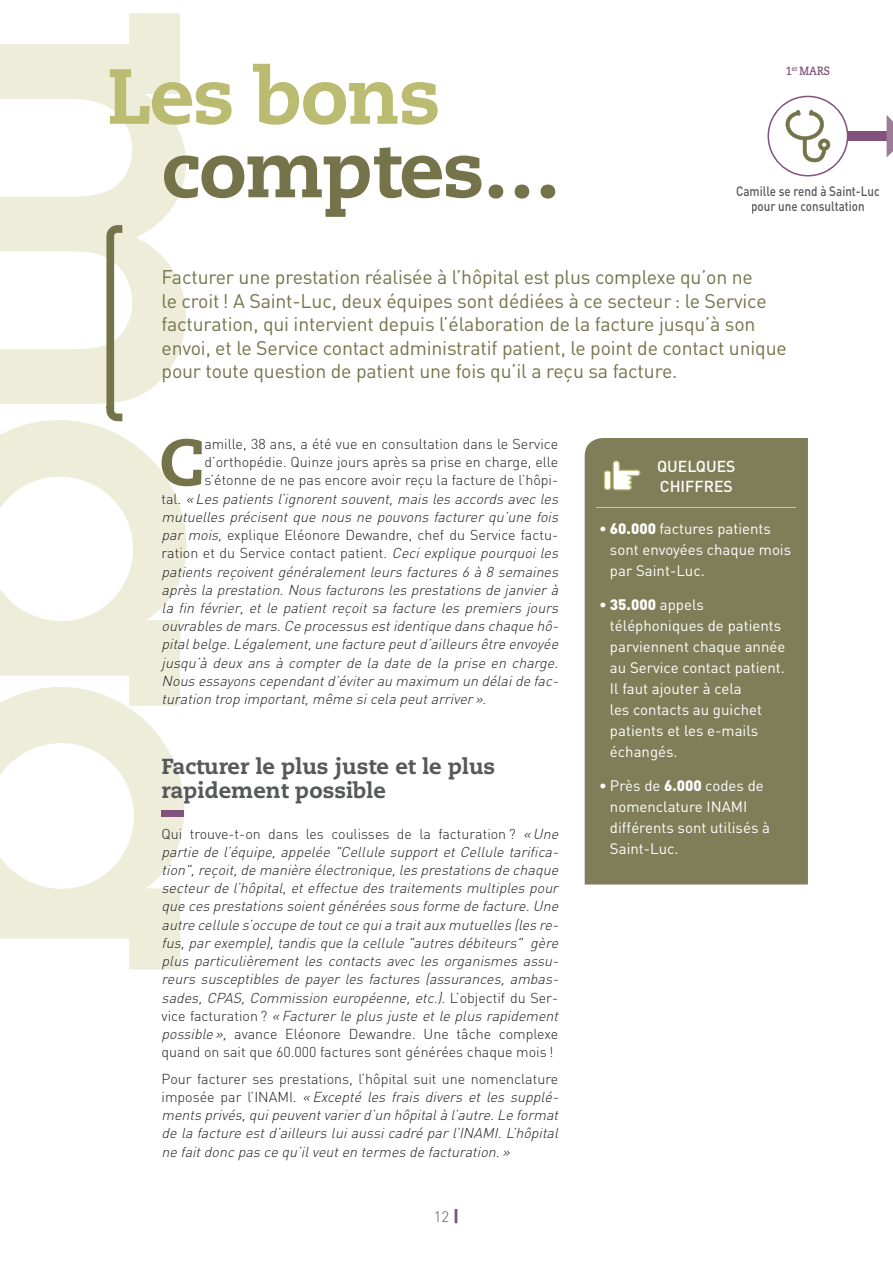
<style>
.page{position:relative;width:893px;height:1263px;background:#fff}
.page>*{position:absolute;margin:0;border:0;box-sizing:border-box;transform-origin:0 0}
.t1{font:800 78px "Caecilia LT Std";letter-spacing:-.02em;color:#75734a}
.t2{font:800 78px "Caecilia LT Std";letter-spacing:-.02em;color:#bbbb72}
.t3{font:800 65.7px "Caecilia LT Std";color:#75734a}
.t4{font:800 21.75px/24.2px "Caecilia LT Std";color:#57585a}
.t5{font:19.5px/23.4px "DIN";letter-spacing:-.01em;color:#75734a}
.t6{font:500 15.75px/19.5px "DIN";color:#fff}
.t7{font:15px/21px "DIN";color:#fff}
.t8{font:300 15px "DIN";color:#57585a}
.t9{font:italic 300 14.25px/18.1px "DIN";color:#231f20}
.t10{font:300 14.25px "DIN";color:#231f20}
.t11{font:500 13.5px/15px "DIN";color:#57585a;text-align:center;scale:.86 1}
.t12{font:700 12px "Caecilia LT Std";color:#80527c;scale:.86 1}
.s1{font-style:normal}
.s2{font-style:italic}
.s3{font-weight:900;font-size:16.5px;color:#80527c}
.s4{font-weight:900}
</style>
<div class="page">
<div style="left:585px;top:438px;width:223px;height:446px;background:#807e58"></div>
<hr style="left:596px;top:507px;width:200px;height:1px;background:#c7c78a">
<div style="left:800px;top:132px;width:93px;height:9px;background:#80527c"></div>
<svg style="left:0;top:13px;width:186px;height:956px;fill:#ededda"></svg>
<div style="left:162px;top:810px;width:22px;height:6px;background:#80527c"></div>
<svg style="left:106px;top:225px;width:16px;height:196px"></svg>
<svg style="left:604px;top:460px;width:36px;height:30px"></svg>
<svg style="left:767px;top:96px;width:81px;height:80px"></svg>
<svg style="left:887px;top:115px;width:6px;height:42px"></svg>
<h1 class="t2" style="left:106px;top:48px;width:336px">Les bons</h1>
<h1 class="t1" style="left:162px;top:122px;width:401px">comptes…</h1>
<p class="t12" style="left:786px;top:64px;width:53px">1<sup>er</sup> MARS</p>
<p class="t11" style="left:736px;top:183px;width:169px">Camille se rend à Saint-Luc pour une consultation</p>
<p class="t5" style="left:162px;top:265px;width:627px">Facturer une prestation réalisée à l’hôpital est plus complexe qu’on ne<br>le croit ! A Saint-Luc, deux équipes sont dédiées à ce secteur : le Service facturation, qui intervient depuis l’élaboration de la facture jusqu’à son envoi, et le Service contact administratif patient, le point de contact unique pour toute question de patient une fois qu’il a reçu sa facture.</p>
<h2 class="t3" style="left:159px;top:422px;width:46px">C</h2>
<p class="t10" style="left:204px;top:436px;width:355px">amille, 38 ans, a été vue en consultation dans le Service</p>
<p class="t10" style="left:204px;top:454px;width:355px">d’orthopédie. Quinze jours après sa prise en charge, elle</p>
<p class="t10" style="left:204px;top:472px;width:355px">s’étonne de ne pas encore avoir reçu la facture de l’hôpi-</p>
<p class="t9" style="left:162px;top:489px;width:402px"><span class="s1">t a l .</span> « Les patients l’ignorentsouvent,mais les accords avec les</p>
<p class="t9" style="left:162px;top:507px;width:402px">mutuelles précisent que nous ne pouvons facturer qu’une fois</p>
<p class="t10" style="left:162px;top:526px;width:398px"><span class="s2">par mois,</span> explique Eléonore Dewandre, chef du Service factu-</p>
<p class="t10" style="left:162px;top:544px;width:402px">ration et du Service contact patient. <span class="s2">Ceci explique pourquoi les</span></p>
<p class="t9" style="left:162px;top:562px;width:402px">patients reçoivent généralement leurs factures 6 à 8 semaines</p>
<p class="t9" style="left:162px;top:580px;width:402px">après la prestation.Nous facturons les prestations de janvierà</p>
<p class="t9" style="left:162px;top:599px;width:402px">la fin février, et le patient reçoit sa facture les premiers jours</p>
<p class="t9" style="left:162px;top:617px;width:402px">ouvrables de mars.Ce processus estidentique dans chaque hô-</p>
<p class="t9" style="left:162px;top:635px;width:402px">pitalbelge.Légalement,une facture peutd’ailleurs être envoyée</p>
<p class="t9" style="left:162px;top:653px;width:402px">jusqu’à deux ans à compter de la date de la prise en charge.</p>
<p class="t9" style="left:162px;top:671px;width:402px">Nous essayons cependantd’éviterau maximum un délaide fac-</p>
<p class="t9" style="left:162px;top:690px;width:330px">turation trop important,même sicela peutarriver».</p>
<h3 class="t4" style="left:162px;top:754px;width:335px">Facturer le plus juste et le plus rapidement possible</h3>
<p class="t9" style="left:162px;top:824px;width:402px"><span class="s1">Qui trouve-t-on dans les coulisses de la facturation ?</span> « Une partie de l’équipe, appelée "Cellule support et Cellule tarifica&shy;tion",reçoit,de manière électronique,les prestations de chaque secteurde l’hôpital,eteffectue des traitements multiples pour que ces prestations soientgénérées sous forme de facture.Une autre cellule s’occupe de toutce quia traitauxmutuelles (les re&shy;fus,parexemple),tandis que la cellule "autres débiteurs" gère plus particulièrement les contacts avec les organismes assu&shy;reurs susceptibles de payer les factures (assurances, ambas&shy;sades, CPAS, Commission européenne, etc.). <span class="s1">L’ o bj e c t i f d u S e r - v i c e fa c t u ra t i o n ?</span> « Facturer le plus juste et le plus rapidement possible », <span class="s1">avance Eléonore Dewandre. Une tâche complexe quand on sait que 60.000 factures sont générées chaque mois !</span></p>
<p class="t9" style="left:162px;top:1069px;width:402px"><span class="s1">Pour facturer ses prestations, l’hôpital suit une nomenclature i m p o s é e p a r l’ I N A M I .</span> « Excepté les frais divers et les supplé&shy;ments privés,quipeuventvarierd’un hôpitalà l’autre.Le format de la facture estd’ailleurs luiaussicadré parl’INAMI.L’hôpital ne faitdonc pas ce qu’ilveuten termes de facturation.»</p>
<p class="t8" style="left:434px;top:1207px;width:27px">12 <span class="s3">|</span></p>
<p class="t6" style="left:657px;top:456px;width:80px">QUELQUES<br>CHIFFRES</p>
<p class="t7" style="left:610px;top:518px;width:183px;text-indent:-10px"><span class="s4">• 60.000</span> factures patients sont envoyées chaque mois par Saint-Luc.</p>
<p class="t7" style="left:610px;top:594px;width:177px;text-indent:-10px"><span class="s4">• 35.000</span> appels téléphoniques de patients parviennent chaque année au Service contact patient.<br>Il faut ajouter à cela<br>les contacts au guichet patients et les e-mails échangés.</p>
<p class="t7" style="left:610px;top:775px;width:162px;text-indent:-10px"><span class="s4">•</span> Près de <span class="s4">6.000</span> codes de nomenclature INAMI différents sont utilisés à<br>Saint-Luc.</p>
</div>
